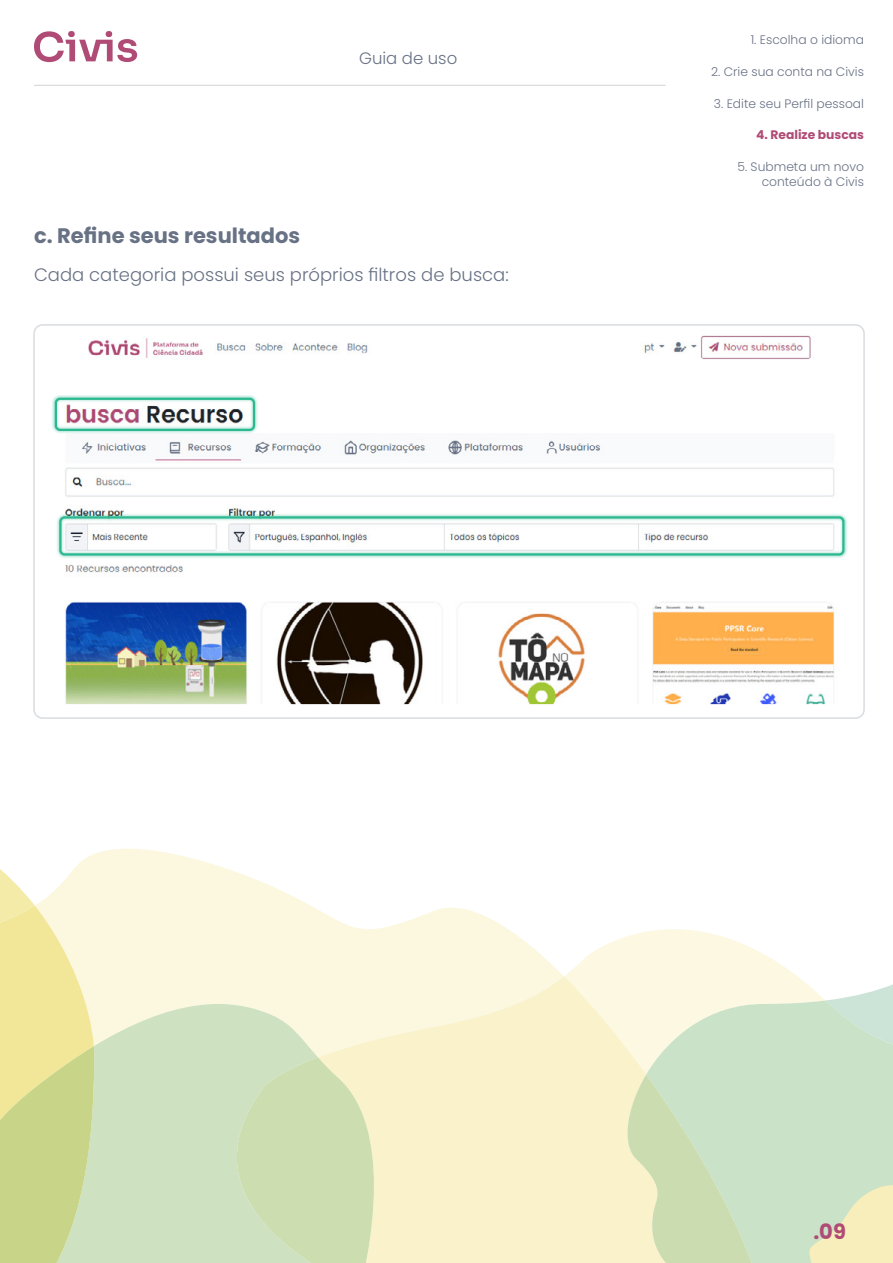
<style>
.page{position:relative;width:893px;height:1263px;background:#fff}
.page>*{position:absolute;margin:0;border:0;box-sizing:border-box;transform-origin:0 0}
.t1{font:700 21px "Poppins";color:#687285}
.t2{font:700 21px "Poppins";color:#af4b75}
.t3{font:300 18px "Poppins";color:#687285}
.t4{font:300 16.5px "Poppins";color:#687285}
.t5{font:300 12.3px/14.7px "Poppins";color:#687285;text-align:right}
.t6{font:700 12.3px "Poppins";color:#af4b75}
</style>
<div class="page">
<svg style="left:94px;top:848px;width:263px;height:148px;fill:#fcf7df"></svg>
<svg style="left:94px;top:996px;width:224px;height:267px;background:#d3e3c3"></svg>
<svg style="left:0;top:714px;width:94px;height:549px"></svg>
<svg style="left:357px;top:907px;width:455px;height:82px;fill:#fcf8e2"></svg>
<svg style="left:318px;top:976px;width:383px;height:287px;background:#faf3cf"></svg>
<svg style="left:237px;top:1057px;width:137px;height:206px;background:#d0dfb4"></svg>
<svg style="left:646px;top:989px;width:247px;height:274px;background:#d0e5cb"></svg>
<svg style="left:627px;top:1074px;width:132px;height:189px;background:#d1e1bd"></svg>
<svg style="left:34px;top:31px;width:103px;height:31px"></svg>
<hr style="left:34px;top:85px;width:631px;height:1px;background:#d1d3d5">
<svg style="left:808px;top:1182px;width:85px;height:81px;background:#e6e9c0"></svg>
<img style="left:36px;top:327px;width:826px;height:377px">
<div style="left:33px;top:324px;width:832px;height:395px;border:2px solid #d9dce0;border-radius:9px"></div>
<div style="left:52px;top:395px;width:207px;height:39px;background:#2cb890;opacity:.75"></div>
<div style="left:55px;top:398px;width:200px;height:33px;border:2px solid #2cb890;border-radius:4px"></div>
<div style="left:56px;top:513px;width:792px;height:46px;background:#2cb890;opacity:.75"></div>
<div style="left:59px;top:516px;width:785px;height:40px;border:2px solid #2cb890;border-radius:4px"></div>
<h3 class="t4" style="left:359px;top:49px;width:100px">Guia de uso</h3>
<h1 class="t1" style="left:34px;top:224px;width:268px">c. Refine seus resultados</h1>
<h2 class="t3" style="left:34px;top:264px;width:476px">Cada categoria possui seus próprios filtros de busca:</h2>
<p class="t5" style="left:751px;top:32px;width:115px">1. Escolha o idioma</p>
<p class="t5" style="left:711px;top:64px;width:154px">2. Crie sua conta na Civis</p>
<p class="t5" style="left:714px;top:96px;width:152px">3. Edite seu Perfil pessoal</p>
<p class="t6" style="left:756px;top:128px;width:110px">4. Realize buscas</p>
<p class="t5" style="left:737px;top:159px;width:128px">5. Submeta um novo conteúdo à Civis</p>
<h1 class="t2" style="left:813px;top:1220px;width:34px">.09</h1>
</div>
